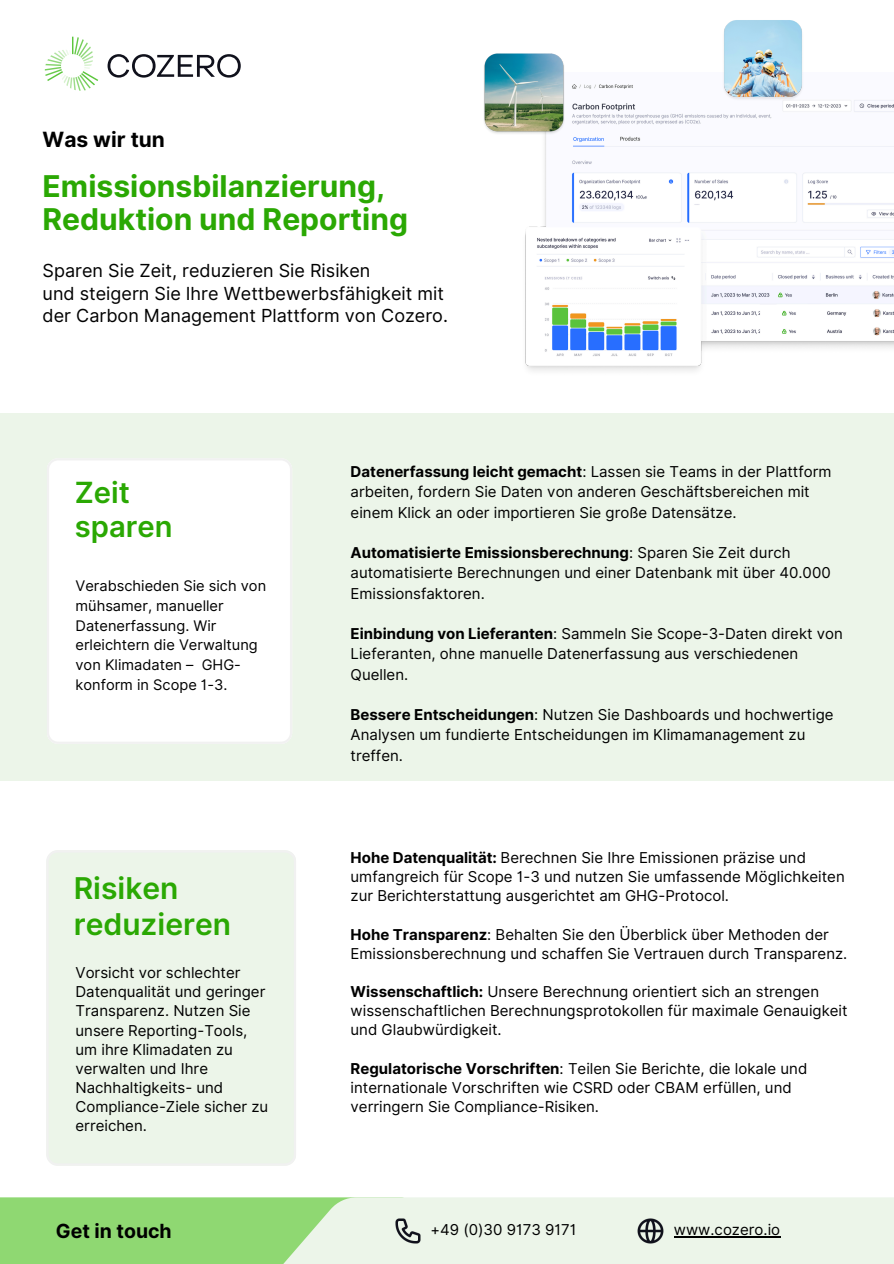
<style>
.page{position:relative;width:894px;height:1264px;background:#fff}
.page>*{position:absolute;margin:0;border:0;box-sizing:border-box;transform-origin:0 0}
.t1{font:700 30px/32.7px "Inter";color:#2aa803}
.t2{font:600 30px/36px "Inter";color:#2aa803}
.t3{font:600 29.25px/33.9px "Inter";color:#2aa803}
.t4{font:700 21px "Inter";color:#000}
.t5{font:700 19.5px "Inter";color:#000}
.t6{font:18px/22.5px "Inter";color:#000}
.t7{font:15px/19.2px "Inter";color:#000}
.t8{font:14.55px/19.6px "Inter";color:#000}
.s1{font-weight:700}
</style>
<div class="page">
<div style="left:0;top:1197px;width:409px;height:66px;background:#8fd872"></div>
<div style="left:230px;top:1197px;width:663px;height:66px;background:#ecf5e9"></div>
<div style="left:0;top:413px;width:893px;height:367px;background:#ecf5e9"></div>
<div style="left:49px;top:460px;width:241px;height:282px;background:#fff"></div>
<div style="left:46px;top:850px;width:250px;height:315px;background:#ecf5e9"></div>
<img style="left:525px;top:84px;width:368px;height:287px">
<img style="left:637px;top:1218px;width:27px;height:26px">
<img style="left:395px;top:1218px;width:26px;height:26px">
<img style="left:484px;top:53px;width:81px;height:83px">
<img style="left:721px;top:20px;width:82px;height:82px">
<svg style="left:107px;top:54px;width:134px;height:24px"></svg>
<svg style="left:45px;top:37px;width:53px;height:54px"></svg>
<hr style="left:673px;top:1236px;width:107px;height:1px;background:#000">
<h1 class="t4" style="left:43px;top:127px;width:124px">Was wir tun</h1>
<p class="t1" style="left:43px;top:170px;width:367px">Emissionsbilanzierung,<br>Reduktion und Reporting</p>
<p class="t6" style="left:43px;top:259px;width:407px">Sparen Sie Zeit, reduzieren Sie Risiken<br>und steigern Sie Ihre Wettbewerbsfähigkeit mit der Carbon Management Plattform von Cozero.</p>
<p class="t3" style="left:75px;top:475px;width:99px">Zeit sparen</p>
<p class="t8" style="left:75px;top:576px;width:192px">Verabschieden Sie sich von mühsamer, manueller<br>Datenerfassung. Wir erleichtern die Verwaltung von Klimadaten – GHG&shy;konform in Scope 1-3.</p>
<p class="t2" style="left:74px;top:870px;width:159px">Risiken reduzieren</p>
<p class="t7" style="left:75px;top:963px;width:194px">Vorsicht vor schlechter<br>Datenqualität und geringer<br>Transparenz. Nutzen Sie unsere Reporting-Tools, um ihre Klimadaten zu verwalten und Ihre<br>Nachhaltigkeits- und<br>Compliance-Ziele sicher zu erreichen.</p>
<p class="t7" style="left:350px;top:461px;width:482px;line-height:20.2px"><span class="s1">Datenerfassung leicht gemacht</span>: Lassen sie Teams in der Plattform arbeiten, fordern Sie Daten von anderen Geschäftsbereichen mit einem Klick an oder importieren Sie große Datensätze.</p>
<p class="t7" style="left:350px;top:542px;width:481px;line-height:20.2px"><span class="s1">Automatisierte Emissionsberechnung</span>: Sparen Sie Zeit durch automatisierte Berechnungen und einer Datenbank mit über 40.000<br>Emissionsfaktoren.</p>
<p class="t7" style="left:350px;top:623px;width:493px;line-height:20.2px"><span class="s1">Einbindung von Lieferanten</span>: Sammeln Sie Scope-3-Daten direkt von<br>Lieferanten, ohne manuelle Datenerfassung aus verschiedenen<br>Quellen.</p>
<p class="t7" style="left:350px;top:704px;width:484px;line-height:20.2px"><span class="s1">Bessere Entscheidungen</span>: Nutzen Sie Dashboards und hochwertige<br>Analysen um fundierte Entscheidungen im Klimamanagement zu treffen.</p>
<p class="t7" style="left:350px;top:848px;width:495px"><span class="s1">Hohe Datenqualität:</span> Berechnen Sie Ihre Emissionen präzise und umfangreich für Scope 1-3 und nutzen Sie umfassende Möglichkeiten zur Berichterstattung ausgerichtet am GHG-Protocol.</p>
<p class="t7" style="left:350px;top:924px;width:498px"><span class="s1">Hohe Transparenz</span>: Behalten Sie den Überblick über Methoden der<br>Emissionsberechnung und schaffen Sie Vertrauen durch Transparenz.</p>
<p class="t7" style="left:350px;top:981px;width:498px"><span class="s1">Wissenschaftlich:</span> Unsere Berechnung orientiert sich an strengen wissenschaftlichen Berechnungsprotokollen für maximale Genauigkeit und Glaubwürdigkeit.</p>
<h2 class="t7" style="left:350px;top:1058px;width:458px"><span class="s1">Regulatorische Vorschriften</span>: Teilen Sie Berichte, die lokale und internationale Vorschriften wie CSRD oder CBAM erfüllen, und verringern Sie Compliance-Risiken.</h2>
<p class="t5" style="left:56px;top:1218px;width:117px">Get in touch</p>
<p class="t7" style="left:430px;top:1220px;width:147px">+49 (0)30 9173 9171</p>
<p class="t7" style="left:673px;top:1220px;width:108px">www.cozero.io</p>
</div>
